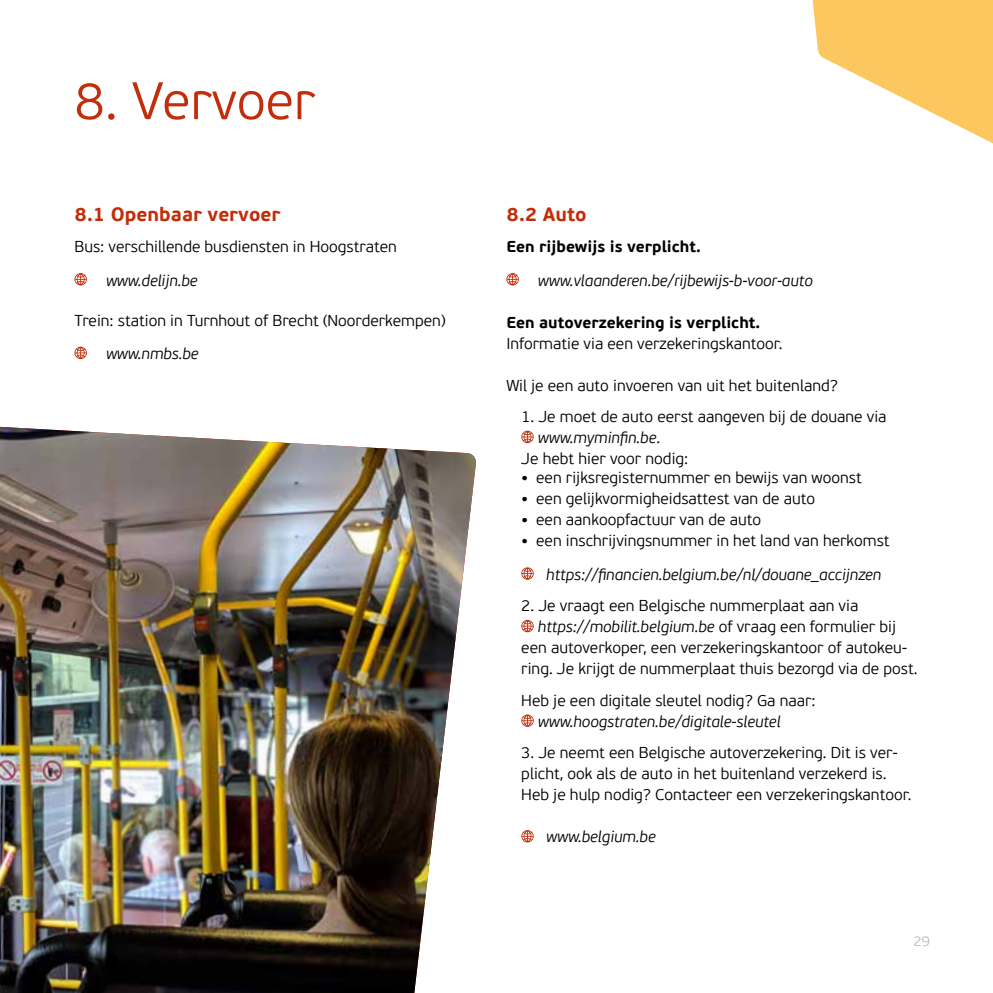
<style>
.page{position:relative;width:993px;height:993px;background:#fff}
.page>*{position:absolute;margin:0;border:0;box-sizing:border-box;transform-origin:0 0}
.t1{font:300 52.5px "PF Beau Sans Pro";color:#c22e0c}
.t2{font:700 19.25px "PF Beau Sans Pro";color:#c22e0c}
.t3{font:300 15.75px/21px "PF Beau Sans Pro";color:#000}
.t4{font:italic 300 15.75px/33.2px "PF Beau Sans Pro";color:#000}
.t5{font:700 15.75px "PF Beau Sans Pro";color:#000}
.t6{font:300 14px "PF Beau Sans Pro";color:#bcbcbc}
.s1{font-style:normal}
.s2{font-weight:700}
.s3{font-weight:700;font-style:normal}
</style>
<div class="page">
<svg style="left:74px;top:273px;width:13px;height:12px"></svg>
<svg style="left:74px;top:346px;width:13px;height:13px"></svg>
<svg style="left:506px;top:273px;width:12px;height:12px"></svg>
<svg style="left:521px;top:430px;width:12px;height:13px"></svg>
<svg style="left:521px;top:567px;width:12px;height:12px"></svg>
<svg style="left:521px;top:619px;width:12px;height:13px"></svg>
<svg style="left:521px;top:714px;width:12px;height:12px"></svg>
<svg style="left:521px;top:830px;width:12px;height:12px"></svg>
<img style="left:0;top:426px;width:476px;height:566px">
<svg style="left:812px;top:0;width:180px;height:143px"></svg>
<h1 class="t1" style="left:74px;top:71px;width:242px">8. Vervoer</h1>
<p class="t2" style="left:74px;top:202px;width:207px">8.1 Openbaar vervoer</p>
<p class="t3" style="left:74px;top:236px;width:324px">Bus: verschillende busdiensten in Hoogstraten</p>
<p class="t4" style="left:106px;top:263px;width:93px">www.delijn.be</p>
<p class="t3" style="left:74px;top:310px;width:372px">Trein: station in Turnhout of Brecht (Noorderkempen)</p>
<p class="t4" style="left:106px;top:337px;width:94px">www.nmbs.be</p>
<p class="t2" style="left:506px;top:202px;width:82px">8.2 Auto</p>
<p class="t5" style="left:506px;top:237px;width:196px">Een rijbewijs is verplicht.</p>
<p class="t4" style="left:537px;top:263px;width:276px">www.vlaanderen.be/rijbewijs-b-voor-auto</p>
<p class="t5" style="left:506px;top:312px;width:255px">Een autoverzekering is verplicht.</p>
<p class="t3" style="left:506px;top:333px;width:278px">Informatie via een verzekeringskantoor.</p>
<p class="t3" style="left:506px;top:375px;width:333px">Wil je een auto invoeren van uit het buitenland?</p>
<p class="t3" style="left:521px;top:406px;width:366px">1. Je moet de auto eerst aangeven bij de douane via</p>
<p class="t4" style="left:537px;top:421px;width:124px">www.myminfin.be<span class="s1">.</span></p>
<p class="t3" style="left:521px;top:448px;width:168px">Je hebt hier voor nodig:</p>
<p class="t3" style="left:521px;top:467px;width:342px"><span class="s2">•</span> een rijksregisternummer en bewijs van woonst</p>
<p class="t3" style="left:521px;top:488px;width:295px"><span class="s2">•</span> een gelijkvormigheidsattest van de auto</p>
<p class="t3" style="left:521px;top:509px;width:241px"><span class="s2">•</span> een aankoopfactuur van de auto</p>
<p class="t4" style="left:546px;top:524px;width:345px;text-indent:-25px"><span class="s3">•</span> <span class="s1">een inschrijvingsnummer in het land van herkomst </span>https://financien.belgium.be/nl/douane_accijnzen</p>
<p class="t3" style="left:521px;top:595px;width:338px">2. Je vraagt een Belgische nummerplaat aan via</p>
<p class="t4" style="left:537px;top:610px;width:359px">https://mobilit.belgium.be <span class="s1">of vraag een formulier bij</span></p>
<p class="t3" style="left:521px;top:637px;width:387px">een autoverkoper, een verzekeringskantoor of autokeu-</p>
<p class="t3" style="left:521px;top:658px;width:397px">ring. Je krijgt de nummerplaat thuis bezorgd via de post.</p>
<p class="t3" style="left:521px;top:690px;width:296px">Heb je een digitale sleutel nodig? Ga naar:</p>
<p class="t4" style="left:537px;top:704px;width:244px">www.hoogstraten.be/digitale-sleutel</p>
<p class="t3" style="left:521px;top:742px;width:392px">3. Je neemt een Belgische autoverzekering. Dit is ver&shy;plicht, ook als de auto in het buitenland verzekerd is.<br>Heb je hulp nodig? Contacteer een verzekeringskantoor.</p>
<p class="t4" style="left:546px;top:820px;width:111px">www.belgium.be</p>
<p class="t6" style="left:913px;top:932px;width:18px">29</p>
</div>
